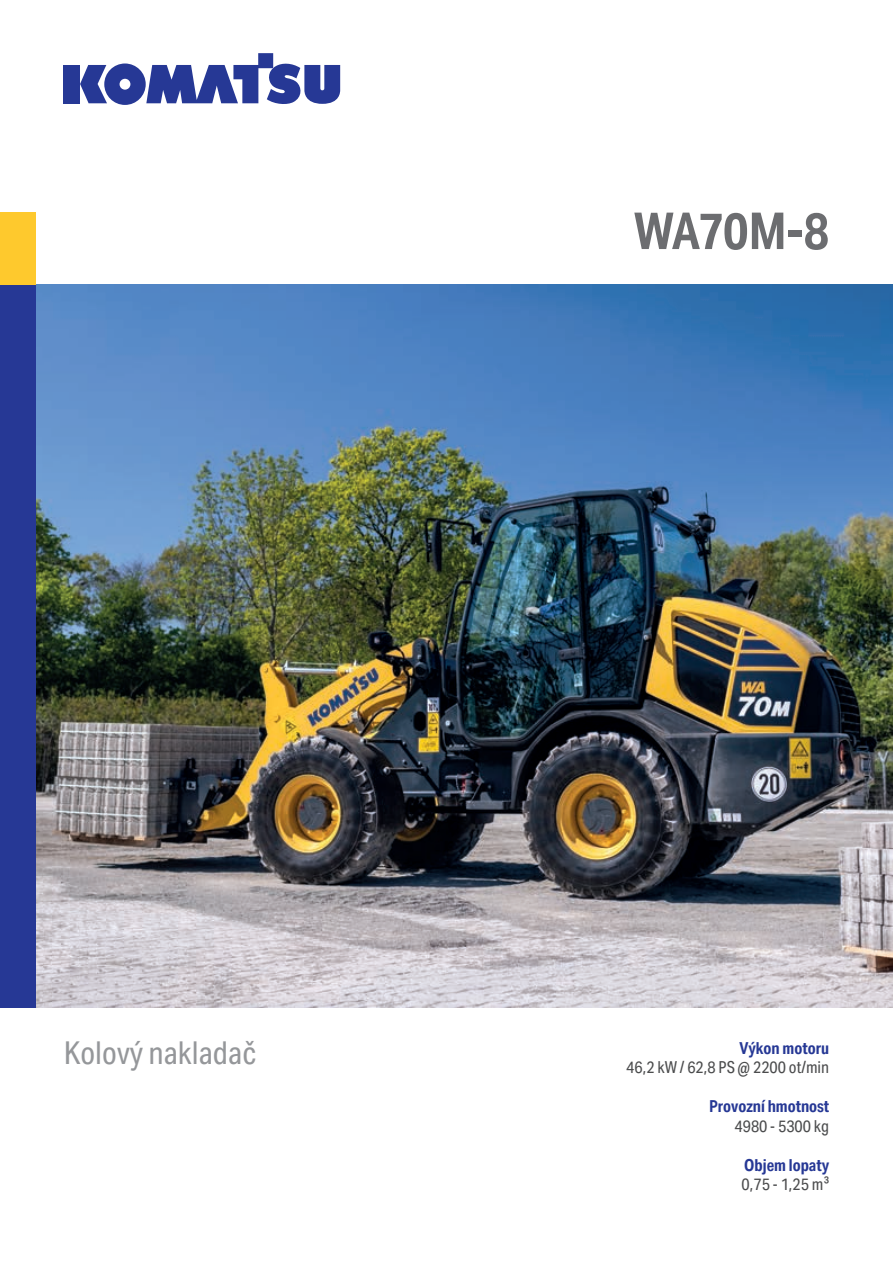
<style>
.page{position:relative;width:893px;height:1263px;background:#fff}
.page>*{position:absolute;margin:0;border:0;box-sizing:border-box;transform-origin:0 0}
.t1{font:700 51px "Aktiv Grotesk Cd";letter-spacing:-.025em;color:#6c6d70}
.t2{font:31.5px "Aktiv Grotesk Cd";color:#95979a}
.t3{font:16.5px "Aktiv Grotesk Cd";color:#4b4c4d}
.t4{font:700 16.5px "Aktiv Grotesk Cd";color:#263895}
</style>
<div class="page">
<img style="left:36px;top:285px;width:857px;height:723px">
<div style="left:64px;top:65px;width:16px;height:38px;background:#263895"></div>
<svg style="left:80px;top:53px;width:260px;height:52px"></svg>
<div style="left:0;top:213px;width:36px;height:85px;background:#fec92d"></div>
<div style="left:0;top:285px;width:36px;height:723px;background:#263895"></div>
<h2 class="t2" style="left:64px;top:1035px;width:194px">Kolový nakladač</h2>
<h1 class="t1" style="left:634px;top:202px;width:197px">WA70M-8</h1>
<p class="t4" style="left:739px;top:1038px;width:91px">Výkon motoru</p>
<p class="t3" style="left:626px;top:1058px;width:204px">46,2 kW / 62,8 PS @ 2200 ot/min</p>
<p class="t4" style="left:709px;top:1097px;width:122px">Provozní hmotnost</p>
<p class="t3" style="left:734px;top:1116px;width:96px">4980 - 5300 kg</p>
<p class="t4" style="left:744px;top:1155px;width:86px">Objem lopaty</p>
<p class="t3" style="left:742px;top:1175px;width:89px">0,75 - 1,25 m³</p>
</div>
